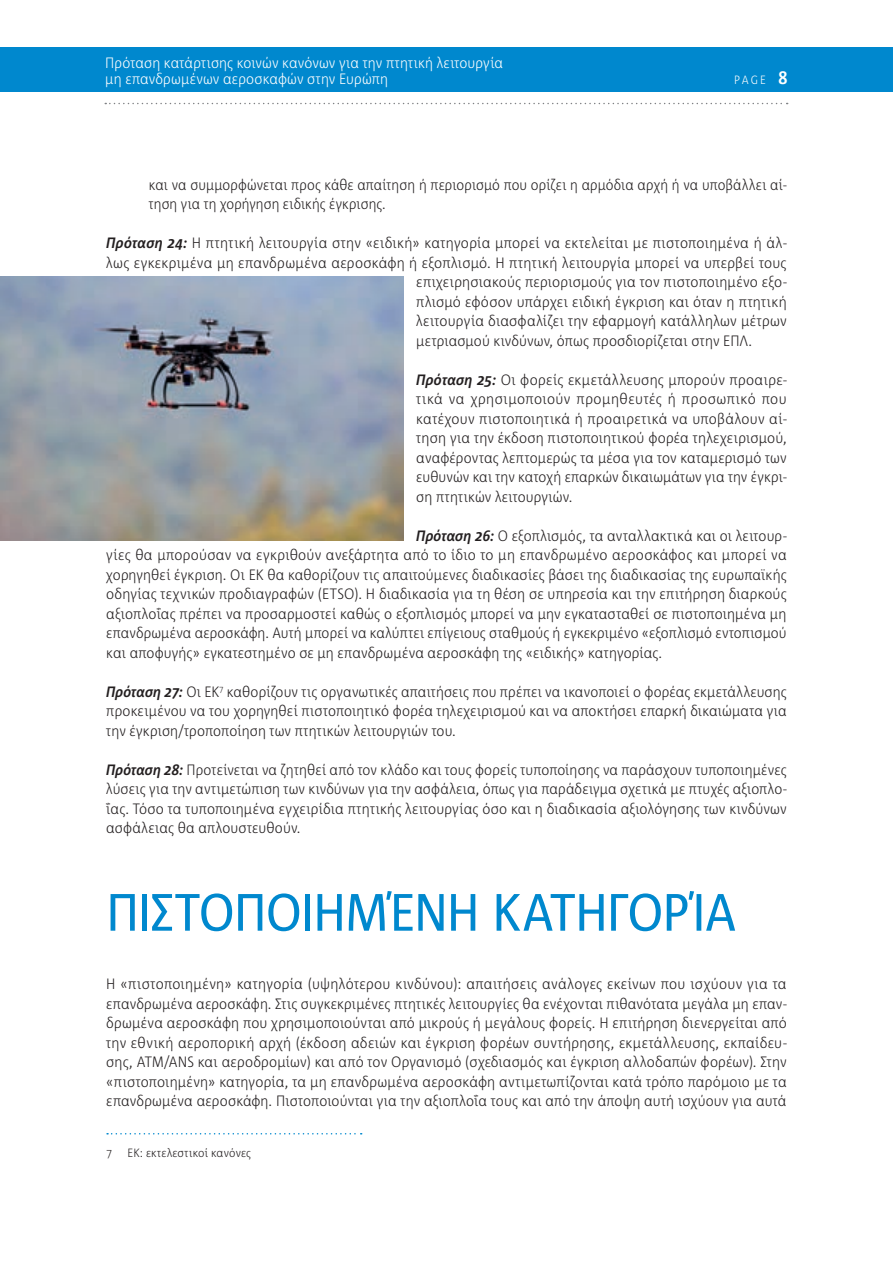
<style>
.page{position:relative;width:893px;height:1263px;background:#fff}
.page>*{position:absolute;margin:0;border:0;box-sizing:border-box;transform-origin:0 0}
.Title_1{font:52.5px "Corpid E1 s S Cd";letter-spacing:-.015em;color:#0088ce}
.Body_text{font:300 15px/19.5px "Corpid E1 s S Cd";letter-spacing:.01em;color:#231f20;text-align:justify}
.t1{font:300 15px/16.5px "Corpid E1 s S Cd";letter-spacing:.01em;color:#fff}
.Footnote{font:300 12px "Corpid E1 s S Cd";letter-spacing:.015em;color:#231f20}
.t2{font:300 12px "Corpid E1 s S Cd";color:#fff}
.s1{font-weight:700;font-size:18px}
.s2{font-weight:700;font-style:italic}
</style>
<div class="page">
<div style="left:0;top:47px;width:893px;height:44px;background:#0088ce"></div>
<svg style="left:105px;top:103px;width:683px;height:1px"></svg>
<svg style="left:107px;top:1133px;width:255px;height:1px"></svg>
<img style="left:0;top:276px;width:404px;height:265px">
<p class="t1" style="left:105px;top:54px;width:399px">Πρόταση κατάρτισης κοινών κανόνων για την πτητική λειτουργία μη επανδρωμένων αεροσκαφών στην Ευρώπη</p>
<p class="t2" style="left:734px;top:73px;width:55px">PAGE <span class="s1">8</span></p>
<p class="Body_text" style="left:149px;top:174px;width:639px">και να συμμορφώνεται προς κάθε απαίτηση ή περιορισμό που ορίζει η αρμόδια αρχή ή να υποβάλλει αί‑ τηση για τη χορήγηση ειδικής έγκρισης.</p>
<p class="Body_text" style="left:106px;top:233px;width:682px"><span class="s2">Πρόταση 24:</span> Η πτητική λειτουργία στην «ειδική» κατηγορία μπορεί να εκτελείται με πιστοποιημένα ή άλ‑</p>
<p class="Body_text" style="left:106px;top:252px;width:682px">λως εγκεκριμένα μη επανδρωμένα αεροσκάφη ή εξοπλισμό. Η πτητική λειτουργία μπορεί να υπερβεί τους</p>
<p class="Body_text" style="left:416px;top:272px;width:372px">επιχειρησιακούς περιορισμούς για τον πιστοποιημένο εξο‑</p>
<p class="Body_text" style="left:416px;top:291px;width:372px">πλισμό εφόσον υπάρχει ειδική έγκριση και όταν η πτητική</p>
<p class="Body_text" style="left:416px;top:311px;width:372px">λειτουργία διασφαλίζει την εφαρμογή κατάλληλων μέτρων</p>
<p class="Body_text" style="left:416px;top:330px;width:337px">μετριασμού κινδύνων, όπως προσδιορίζεται στην ΕΠΛ.</p>
<p class="Body_text" style="left:416px;top:369px;width:372px"><span class="s2">Πρόταση 25:</span> Οι φορείς εκμετάλλευσης μπορούν προαιρε‑ τικά να χρησιμοποιούν προμηθευτές ή προσωπικό που κατέχουν πιστοποιητικά ή προαιρετικά να υποβάλουν αί‑ τηση για την έκδοση πιστοποιητικού φορέα τηλεχειρισμού, αναφέροντας λεπτομερώς τα μέσα για τον καταμερισμό των ευθυνών και την κατοχή επαρκών δικαιωμάτων για την έγκρι‑ ση πτητικών λειτουργιών.</p>
<p class="Body_text" style="left:106px;top:525px;width:682px;text-indent:310px"><span class="s2">Πρόταση 26:</span> Ο εξοπλισμός, τα ανταλλακτικά και οι λειτουρ‑ γίες θα μπορούσαν να εγκριθούν ανεξάρτητα από το ίδιο το μη επανδρωμένο αεροσκάφος και μπορεί να χορηγηθεί έγκριση. Οι ΕΚ θα καθορίζουν τις απαιτούμενες διαδικασίες βάσει της διαδικασίας της ευρωπαϊκής οδηγίας τεχνικών προδιαγραφών (ETSO). Η διαδικασία για τη θέση σε υπηρεσία και την επιτήρηση διαρκούς αξιοπλοΐας πρέπει να προσαρμοστεί καθώς ο εξοπλισμός μπορεί να μην εγκατασταθεί σε πιστοποιημένα μη επανδρωμένα αεροσκάφη. Αυτή μπορεί να καλύπτει επίγειους σταθμούς ή εγκεκριμένο «εξοπλισμό εντοπισμού και αποφυγής» εγκατεστημένο σε μη επανδρωμένα αεροσκάφη της «ειδικής» κατηγορίας.</p>
<p class="Body_text" style="left:106px;top:681px;width:682px"><span class="s2">Πρόταση 27:</span> Οι ΕΚ<sup>7</sup> καθορίζουν τις οργανωτικές απαιτήσεις που πρέπει να ικανοποιεί ο φορέας εκμετάλλευσης προκειμένου να του χορηγηθεί πιστοποιητικό φορέα τηλεχειρισμού και να αποκτήσει επαρκή δικαιώματα για την έγκριση/τροποποίηση των πτητικών λειτουργιών του.</p>
<p class="Body_text" style="left:106px;top:759px;width:682px"><span class="s2">Πρόταση 28:</span> Προτείνεται να ζητηθεί από τον κλάδο και τους φορείς τυποποίησης να παράσχουν τυποποιημένες λύσεις για την αντιμετώπιση των κινδύνων για την ασφάλεια, όπως για παράδειγμα σχετικά με πτυχές αξιοπλο‑ ΐας. Τόσο τα τυποποιημένα εγχειρίδια πτητικής λειτουργίας όσο και η διαδικασία αξιολόγησης των κινδύνων ασφάλειας θα απλουστευθούν.</p>
<p class="Title_1" style="left:106px;top:879px;width:632px">ΠΙΣΤΟΠΟΙΗΜΈΝΗ ΚΑΤΗΓΟΡΊΑ</p>
<p class="Body_text" style="left:106px;top:974px;width:682px">Η «πιστοποιημένη» κατηγορία (υψηλότερου κινδύνου): απαιτήσεις ανάλογες εκείνων που ισχύουν για τα επανδρωμένα αεροσκάφη. Στις συγκεκριμένες πτητικές λειτουργίες θα ενέχονται πιθανότατα μεγάλα μη επαν‑ δρωμένα αεροσκάφη που χρησιμοποιούνται από μικρούς ή μεγάλους φορείς. Η επιτήρηση διενεργείται από την εθνική αεροπορική αρχή (έκδοση αδειών και έγκριση φορέων συντήρησης, εκμετάλλευσης, εκπαίδευ‑ σης, ATM/ANS και αεροδρομίων) και από τον Οργανισμό (σχεδιασμός και έγκριση αλλοδαπών φορέων). Στην «πιστοποιημένη» κατηγορία, τα μη επανδρωμένα αεροσκάφη αντιμετωπίζονται κατά τρόπο παρόμοιο με τα επανδρωμένα αεροσκάφη. Πιστοποιούνται για την αξιοπλοΐα τους και από την άποψη αυτή ισχύουν για αυτά</p>
<p class="Footnote" style="left:106px;top:1145px;width:7px">7</p>
<p class="Footnote" style="left:128px;top:1145px;width:125px">ΕΚ: εκτελεστικοί κανόνες</p>
</div>
